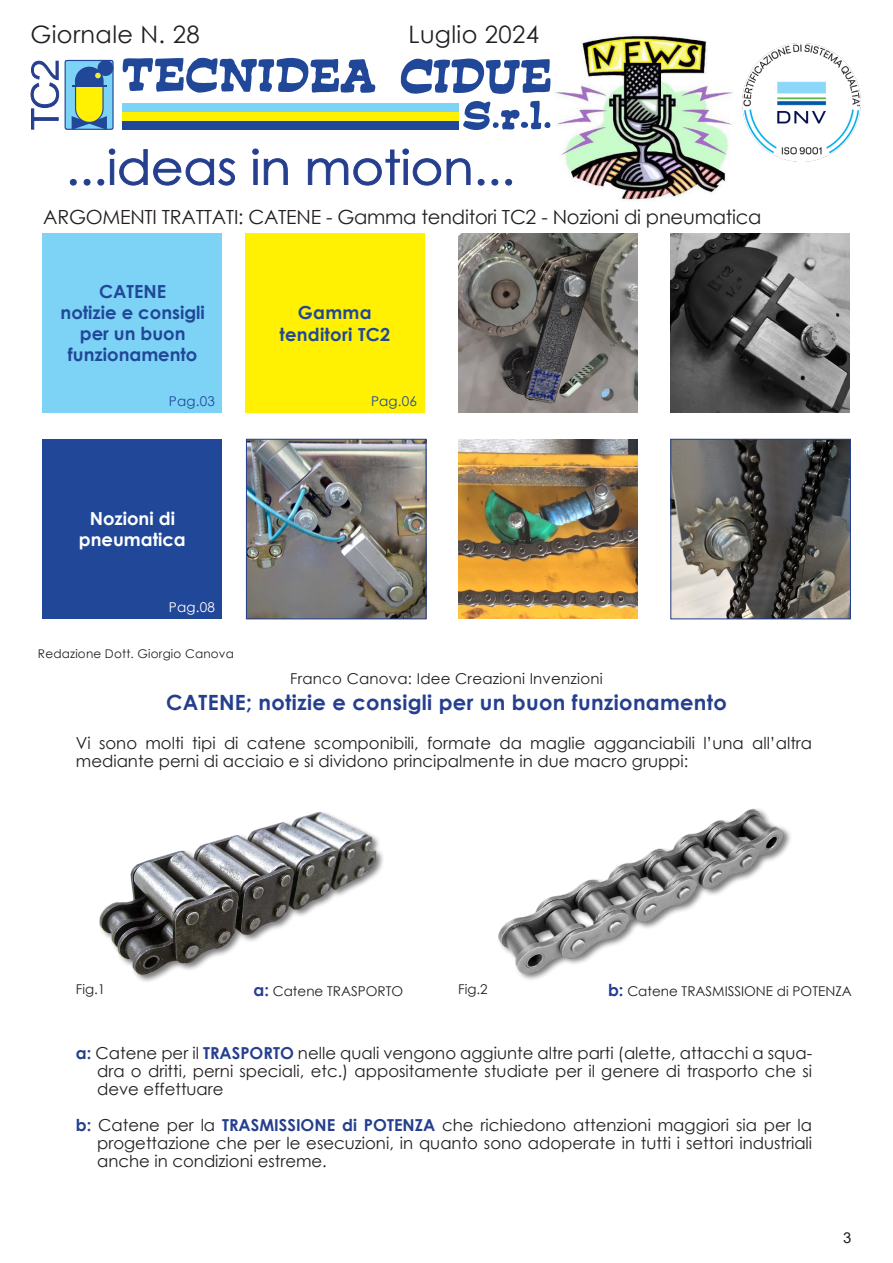
<style>
.page{position:relative;width:893px;height:1263px;background:#fff}
.page>*{position:absolute;margin:0;border:0;box-sizing:border-box;transform-origin:0 0}
.t1{font:24px "Century Gothic";letter-spacing:.015em;color:#231f20}
.t2{font:700 21px "Century Gothic";letter-spacing:.015em;color:#253f8e}
.t3{font:19.5px "Century Gothic";letter-spacing:-.015em;color:#231f20}
.t4{font:700 18px "Century Gothic";color:#214898}
.t5{font:700 18px "Century Gothic";color:#fff}
.t6{font:16.5px/18px "Century Gothic";color:#231f20;text-align:justify}
.t7{font:15px "Century Gothic";letter-spacing:.015em;color:#231f20}
.pag_sx{font:15px "Arial";color:#231f20}
.t8{font:13.5px "Century Gothic";color:#231f20}
.t9{font:13.5px "Century Gothic";letter-spacing:.015em;color:#214898}
.t10{font:13.5px "Century Gothic";color:#fff}
.t11{font:12px "Century Gothic";letter-spacing:.015em;color:#231f20}
.s1{font-weight:700;font-size:16.5px;color:#253f8e}
.s2{font-weight:700;color:#253f8e}
</style>
<div class="page">
<img style="left:742px;top:43px;width:119px;height:118px">
<svg style="left:30px;top:60px;width:84px;height:70px"></svg>
<hr style="left:72px;top:85px;width:35px;height:2px;background:#214898">
<svg style="left:122px;top:57px;width:254px;height:36px"></svg>
<svg style="left:400px;top:58px;width:151px;height:72px"></svg>
<div style="left:123px;top:103px;width:336px;height:9px;background:#7cd3f6"></div>
<div style="left:123px;top:112px;width:336px;height:9px;background:#fff101"></div>
<div style="left:123px;top:121px;width:336px;height:9px;background:#214898"></div>
<img style="left:555px;top:33px;width:178px;height:168px">
<svg style="left:69px;top:148px;width:444px;height:38px"></svg>
<div style="left:245px;top:233px;width:180px;height:180px;background:#fff101"></div>
<div style="left:43px;top:233px;width:179px;height:180px;background:#7cd3f6"></div>
<img style="left:670px;top:233px;width:180px;height:180px">
<img style="left:458px;top:439px;width:180px;height:180px">
<img style="left:248px;top:441px;width:176px;height:176px">
<div style="left:246px;top:439px;width:180px;height:180px;border:1px solid #253f8e"></div>
<img style="left:672px;top:441px;width:177px;height:176px">
<div style="left:670px;top:439px;width:181px;height:180px;border:1px solid #253f8e"></div>
<img style="left:458px;top:233px;width:180px;height:180px">
<div style="left:43px;top:439px;width:179px;height:180px;background:#214898"></div>
<img style="left:99px;top:812px;width:284px;height:169px">
<img style="left:498px;top:808px;width:293px;height:172px">
<p class="t1" style="left:31px;top:17px;width:171px">Giornale N. 28</p>
<p class="t1" style="left:409px;top:17px;width:132px">Luglio 2024</p>
<p class="t3" style="left:43px;top:204px;width:720px">ARGOMENTI TRATTATI: CATENE - Gamma tenditori TC2 - Nozioni di pneumatica</p>
<p class="t4" style="left:99px;top:278px;width:68px">CATENE</p>
<p class="t4" style="left:61px;top:299px;width:146px">notizie e consigli</p>
<p class="t4" style="left:80px;top:320px;width:107px">per un buon</p>
<p class="t4" style="left:68px;top:341px;width:131px">funzionamento</p>
<p class="t4" style="left:298px;top:299px;width:75px">Gamma</p>
<p class="t4" style="left:279px;top:320px;width:112px">tenditori TC2</p>
<p class="t9" style="left:169px;top:392px;width:48px">Pag.03</p>
<p class="t9" style="left:371px;top:392px;width:48px">Pag.06</p>
<p class="t5" style="left:90px;top:505px;width:87px">Nozioni di</p>
<p class="t5" style="left:79px;top:526px;width:108px">pneumatica</p>
<p class="t10" style="left:169px;top:598px;width:48px">Pag.08</p>
<p class="t11" style="left:38px;top:645px;width:198px">Redazione Dott. Giorgio Canova</p>
<p class="t7" style="left:290px;top:668px;width:314px">Franco Canova: Idee Creazioni Invenzioni</p>
<p class="t2" style="left:166px;top:686px;width:562px">CATENE; notizie e consigli per un buon funzionamento</p>
<p class="t6" style="left:76px;top:734px;width:738px">Vi sono molti tipi di catene scomponibili, formate da maglie agganciabili l’una all’altra</p>
<p class="t6" style="left:76px;top:752px;width:614px">mediante perni di acciaio e si dividono principalmente in due macro gruppi:</p>
<p class="t8" style="left:254px;top:981px;width:151px"><span class="s1">a:</span> Catene TRASPORTO</p>
<p class="t8" style="left:608px;top:981px;width:245px"><span class="s1">b:</span> Catene TRASMISSIONE di POTENZA</p>
<p class="t8" style="left:76px;top:980px;width:31px">Fig.1</p>
<p class="t8" style="left:458px;top:980px;width:31px">Fig.2</p>
<p class="t6" style="left:97px;top:1043px;width:716px;text-indent:-21px"><span class="s2">a:</span> Catene per il <span class="s2">TRASPORTO</span> nelle quali vengono aggiunte altre parti (alette, attacchi a squa&shy;dra o dritti, perni speciali, etc.) appositamente studiate per il genere di trasporto che si deve effettuare</p>
<p class="t6" style="left:97px;top:1115px;width:716px;text-indent:-21px"><span class="s2">b:</span> Catene per la <span class="s2">TRASMISSIONE di POTENZA</span> che richiedono attenzioni maggiori sia per la progettazione che per le esecuzioni, in quanto sono adoperate in tutti i settori industriali anche in condizioni estreme.</p>
<p class="pag_sx" style="left:843px;top:1227px;width:10px">3</p>
</div>
